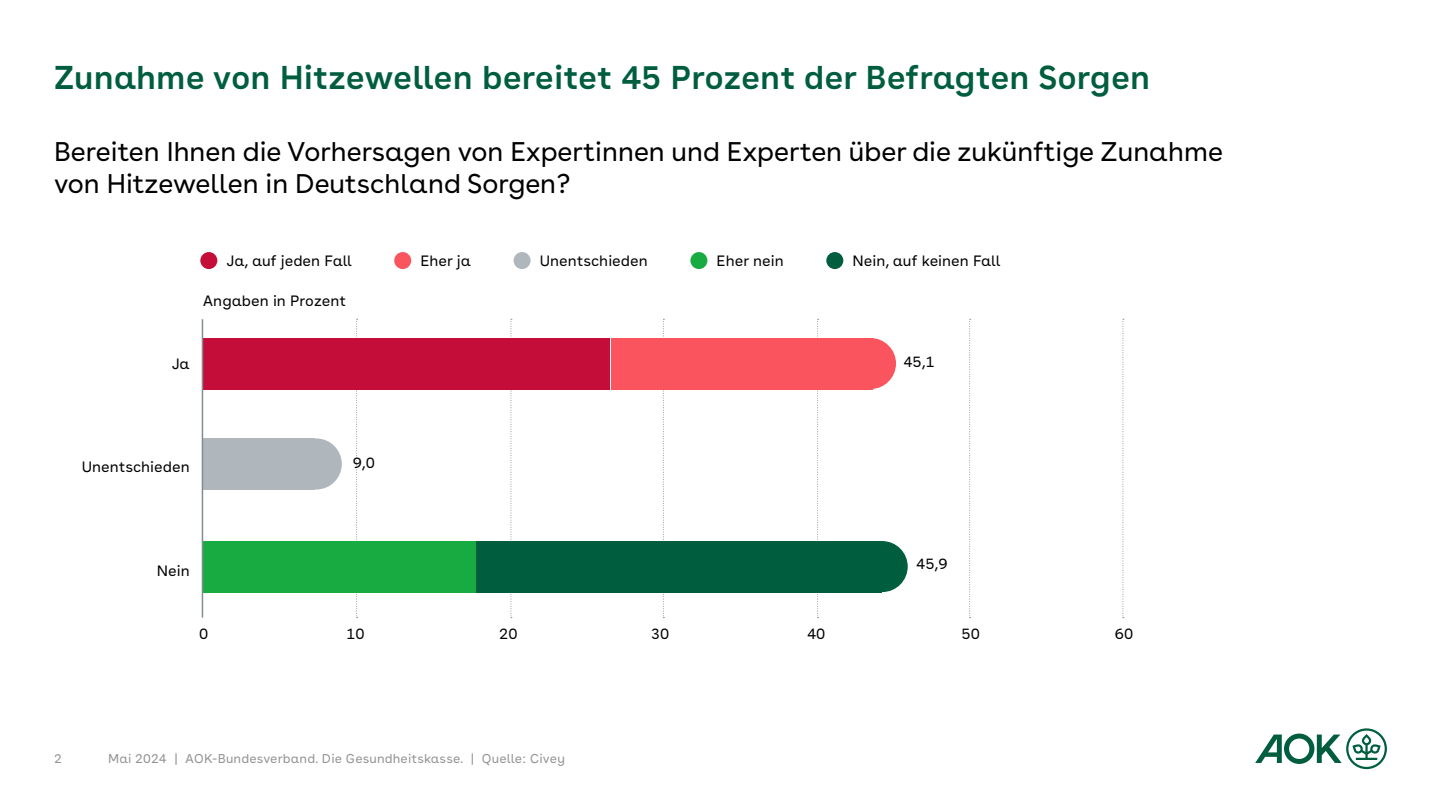
<style>
.page{position:relative;width:1441px;height:810px;background:#fff}
.page>*{position:absolute;margin:0;border:0;box-sizing:border-box;transform-origin:0 0}
.t1{font:600 33px "AOK Buenos Aires Text";color:#005e3f}
.t2{font:27px/32.4px "AOK Buenos Aires";color:#000}
.t3{font:15px "AOK Buenos Aires Text";color:#000}
.t4{font:12.75px "AOK Buenos Aires Text";letter-spacing:.01em;color:#939393}
</style>
<div class="page">
<svg style="left:1255px;top:728px;width:131px;height:41px"></svg>
<svg style="left:356px;top:319px;width:1px;height:299px"></svg>
<svg style="left:510px;top:319px;width:2px;height:299px"></svg>
<svg style="left:663px;top:319px;width:1px;height:299px"></svg>
<svg style="left:817px;top:319px;width:1px;height:299px"></svg>
<svg style="left:969px;top:319px;width:1px;height:299px"></svg>
<svg style="left:1122px;top:319px;width:1px;height:299px"></svg>
<div style="left:203px;top:338px;width:407px;height:51px;background:#c40d38"></div>
<div style="left:203px;top:541px;width:274px;height:51px;background:#18ab42"></div>
<div style="left:203px;top:438px;width:112px;height:52px;background:#afb6bc"></div>
<div style="left:611px;top:338px;width:261px;height:51px;background:#fa545e"></div>
<div style="left:476px;top:541px;width:406px;height:51px;background:#005e3f"></div>
<div style="left:200px;top:252px;width:17px;height:17px;background:#c40d38;border-radius:50%"></div>
<div style="left:394px;top:252px;width:17px;height:17px;background:#fa545e;border-radius:50%"></div>
<div style="left:513px;top:252px;width:17px;height:17px;background:#afb6bc;border-radius:50%"></div>
<div style="left:690px;top:252px;width:17px;height:17px;background:#18ab42;border-radius:50%"></div>
<div style="left:826px;top:252px;width:17px;height:17px;background:#005e3f;border-radius:50%"></div>
<div style="left:844px;top:338px;width:51px;height:51px;background:#fa545e;border-radius:50%"></div>
<div style="left:291px;top:438px;width:51px;height:52px;background:#afb6bc;border-radius:50%"></div>
<div style="left:856px;top:541px;width:51px;height:51px;background:#005e3f;border-radius:50%"></div>
<hr style="left:202px;top:319px;width:1px;height:299px;background:#828b91">
<h1 class="t1" style="left:54px;top:49px;width:1097px">Zunahme von Hitzewellen bereitet 45 Prozent der Befragten Sorgen</h1>
<h2 class="t2" style="left:54px;top:133px;width:1170px">Bereiten Ihnen die Vorhersagen von Expertinnen und Experten über die zukünftige Zunahme von Hitzewellen in Deutschland Sorgen?</h2>
<p class="t3" style="left:226px;top:249px;width:127px">Ja, auf jeden Fall</p>
<p class="t3" style="left:420px;top:249px;width:52px">Eher ja</p>
<p class="t3" style="left:539px;top:249px;width:109px">Unentschieden</p>
<p class="t3" style="left:716px;top:249px;width:69px">Eher nein</p>
<p class="t3" style="left:852px;top:249px;width:150px">Nein, auf keinen Fall</p>
<p class="t3" style="left:203px;top:288px;width:145px">Angaben in Prozent</p>
<p class="t3" style="left:172px;top:351px;width:19px">Ja</p>
<p class="t3" style="left:903px;top:350px;width:33px">45,1</p>
<p class="t3" style="left:82px;top:455px;width:109px">Unentschieden</p>
<p class="t3" style="left:353px;top:451px;width:24px">9,0</p>
<p class="t3" style="left:157px;top:558px;width:34px">Nein</p>
<p class="t3" style="left:916px;top:552px;width:33px">45,9</p>
<p class="t3" style="left:199px;top:621px;width:11px">0</p>
<p class="t3" style="left:346px;top:621px;width:20px">10</p>
<p class="t3" style="left:499px;top:621px;width:20px">20</p>
<p class="t3" style="left:650px;top:621px;width:20px">30</p>
<p class="t3" style="left:806px;top:621px;width:20px">40</p>
<p class="t3" style="left:961px;top:621px;width:20px">50</p>
<p class="t3" style="left:1114px;top:621px;width:20px">60</p>
<p class="t4" style="left:54px;top:748px;width:9px">2</p>
<p class="t4" style="left:108px;top:748px;width:458px">Mai 2024 | AOK-Bundesverband. Die Gesundheitskasse. | Quelle: Civey</p>
</div>
